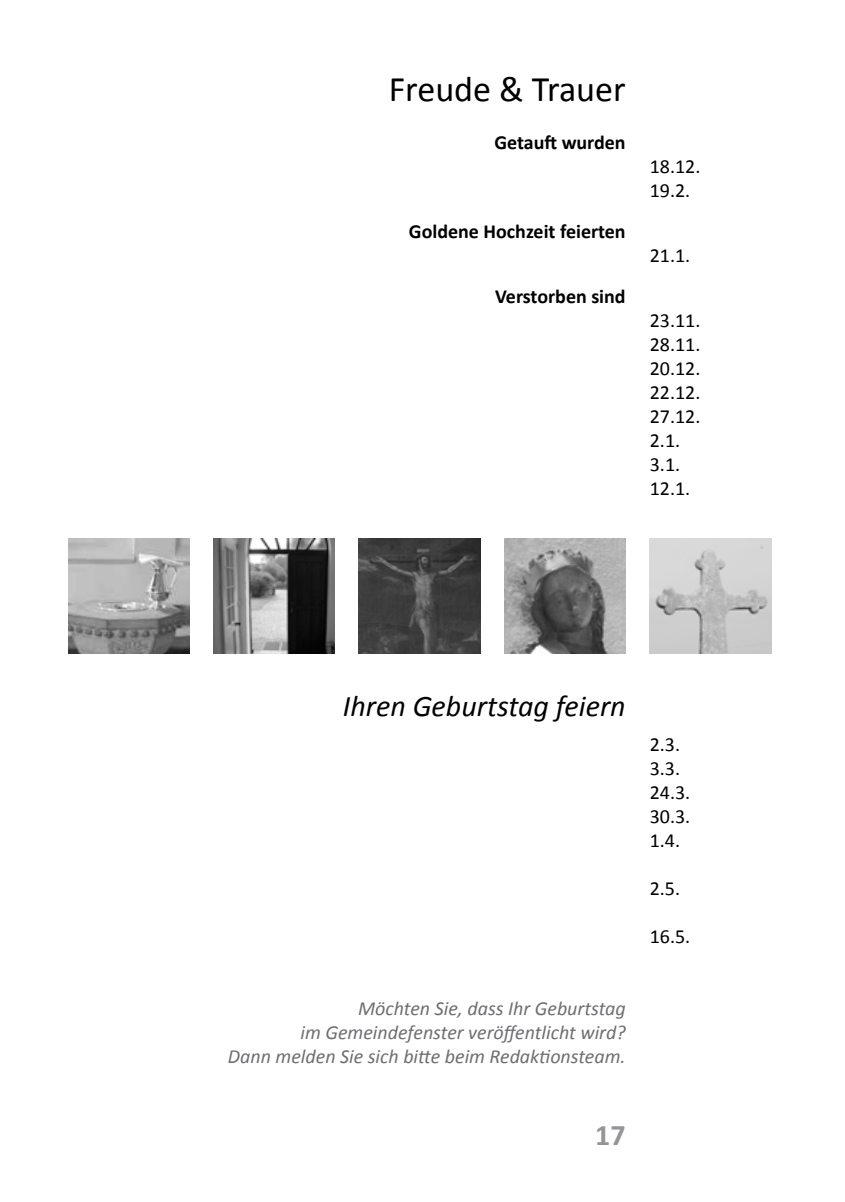
<style>
.page{position:relative;width:845px;height:1202px;background:#fff}
.page>*{position:absolute;margin:0;border:0;box-sizing:border-box;transform-origin:0 0}
.t1{font:36px "Calibri";color:#000}
.t2{font:italic 30px "Calibri";color:#000}
.t3{font:700 30px "Calibri";color:#939598}
.t4{font:italic 20px/24px "Calibri";color:#6d6e71;text-align:right}
.t5{font:20px/24px "Calibri";color:#000}
.t6{font:700 20px "Calibri";color:#000}
</style>
<div class="page">
<img style="left:68px;top:539px;width:122px;height:115px">
<img style="left:504px;top:539px;width:122px;height:115px">
<img style="left:359px;top:539px;width:121px;height:115px">
<img style="left:213px;top:539px;width:122px;height:115px">
<img style="left:650px;top:539px;width:121px;height:115px">
<h1 class="t1" style="left:389px;top:66px;width:238px">Freude &amp; Trauer</h1>
<p class="t6" style="left:494px;top:129px;width:133px">Getauft wurden</p>
<p class="t6" style="left:409px;top:218px;width:218px">Goldene Hochzeit feierten</p>
<p class="t6" style="left:495px;top:283px;width:132px">Verstorben sind</p>
<p class="t5" style="left:650px;top:154px;width:52px">18.12.<br>19.2.</p>
<p class="t5" style="left:650px;top:243px;width:42px">21.1.</p>
<p class="t5" style="left:650px;top:308px;width:52px">23.11.<br>28.11.<br>20.12.<br>22.12.<br>27.12.<br>2.1.<br>3.1.<br>12.1.</p>
<h2 class="t2" style="left:343px;top:685px;width:284px">Ihren Geburtstag feiern</h2>
<p class="t4" style="left:228px;top:996px;width:399px">Möchten Sie, dass Ihr Geburtstag<br>im Gemeindefenster veröffentlicht wird?<br>Dann melden Sie sich bitte beim Redaktionsteam.</p>
<p class="t5" style="left:650px;top:732px;width:42px">2.3.<br>3.3.<br>24.3.<br>30.3.<br>1.4.</p>
<p class="t5" style="left:650px;top:876px;width:32px">2.5.</p>
<p class="t5" style="left:650px;top:924px;width:42px">16.5.</p>
<h2 class="t3" style="left:595px;top:1116px;width:32px">17</h2>
</div>
